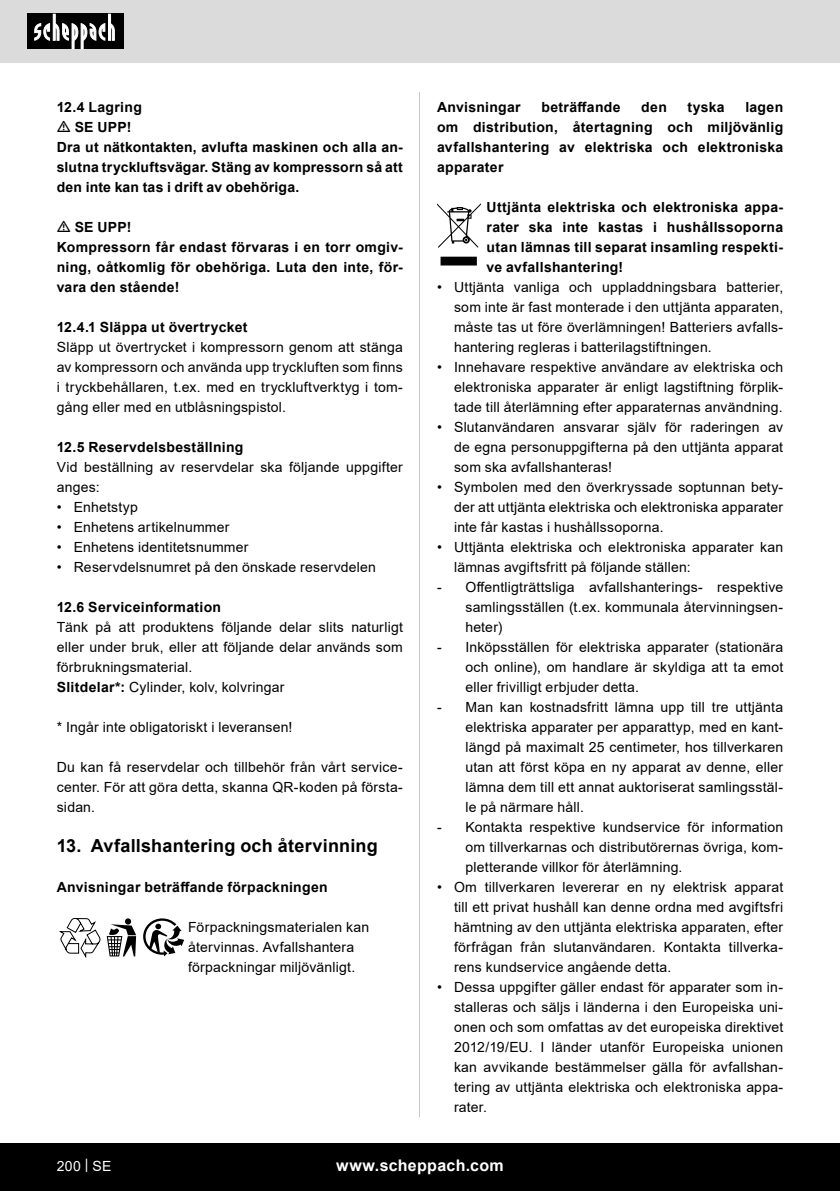
<style>
.page{position:relative;width:840px;height:1191px;background:#fff}
.page>*{position:absolute;margin:0;border:0;box-sizing:border-box;transform-origin:0 0}
.t1{font:700 18px "Arial";letter-spacing:.01em;color:#000}
.t2{font:700 16px "Arial";letter-spacing:.02em;color:#fff}
.Basiseinstellung{font:14px/20px "Arial";letter-spacing:.015em;color:#000;text-align:justify}
.Basiseinstellung-2{font:700 14px/20px "Arial";letter-spacing:.02em;color:#000;text-align:justify}
.Subheadline{font:700 14px "Arial";letter-spacing:.02em;color:#000}
.t3{font:14px "Arial";color:#fff}
.s1{font-weight:700}
</style>
<div class="page">
<div style="left:0;top:0;width:839px;height:63px;background:#dbdbdb"></div>
<div style="left:0;top:1143px;width:839px;height:48px;background:#000"></div>
<div style="left:27px;top:14px;width:96px;height:35px;background:#000"></div>
<svg style="left:34px;top:14px;width:81px;height:35px"></svg>
<hr style="left:419px;top:92px;width:1px;height:1025px;background:#c7c7c7">
<svg style="left:437px;top:203px;width:43px;height:62px"></svg>
<svg style="left:107px;top:918px;width:29px;height:38px"></svg>
<svg style="left:143px;top:918px;width:41px;height:38px"></svg>
<svg style="left:59px;top:917px;width:41px;height:41px"></svg>
<p class="Subheadline" style="left:57px;top:97px;width:87px">12.4 Lagring</p>
<p class="Basiseinstellung-2" style="left:75px;top:117px;width:58px">SE UPP!</p>
<p class="Basiseinstellung-2" style="left:57px;top:137px;width:347px">Dra ut nätkontakten, avlufta maskinen och alla an&shy;slutna tryckluftsvägar. Stäng av kompressorn så att den inte kan tas i drift av obehöriga.</p>
<p class="Basiseinstellung-2" style="left:75px;top:217px;width:58px">SE UPP!</p>
<p class="Basiseinstellung-2" style="left:57px;top:237px;width:347px">Kompressorn får endast förvaras i en torr omgiv&shy;ning, oåtkomlig för obehöriga. Luta den inte, för&shy;vara den stående!</p>
<p class="Subheadline" style="left:57px;top:317px;width:192px">12.4.1 Släppa ut övertrycket</p>
<p class="Basiseinstellung" style="left:57px;top:337px;width:347px">Släpp ut övertrycket i kompressorn genom att stänga av kompressorn och använda upp tryckluften som finns i tryckbehållaren, t.ex. med en tryckluftverktyg i tom&shy;gång eller med en utblåsningspistol.</p>
<p class="Subheadline" style="left:57px;top:437px;width:188px">12.5 Reservdelsbeställning</p>
<p class="Basiseinstellung" style="left:57px;top:457px;width:347px">Vid beställning av reservdelar ska följande uppgifter anges:</p>
<p class="Basiseinstellung" style="left:57px;top:497px;width:83px">• Enhetstyp</p>
<p class="Basiseinstellung" style="left:57px;top:517px;width:174px">• Enhetens artikelnummer</p>
<p class="Basiseinstellung" style="left:57px;top:537px;width:193px">• Enhetens identitetsnummer</p>
<p class="Basiseinstellung" style="left:57px;top:557px;width:320px">• Reservdelsnumret på den önskade reservdelen</p>
<p class="Subheadline" style="left:57px;top:597px;width:166px">12.6 Serviceinformation</p>
<p class="Basiseinstellung" style="left:57px;top:617px;width:347px">Tänk på att produktens följande delar slits naturligt eller under bruk, eller att följande delar används som förbrukningsmaterial.</p>
<p class="Basiseinstellung" style="left:57px;top:677px;width:229px"><span class="s1">Slitdelar*:</span> Cylinder, kolv, kolvringar</p>
<p class="Basiseinstellung" style="left:57px;top:717px;width:237px">* Ingår inte obligatoriskt i leveransen!</p>
<p class="Basiseinstellung" style="left:57px;top:757px;width:347px">Du kan få reservdelar och tillbehör från vårt service&shy;center. För att göra detta, skanna QR-koden på första&shy;sidan.</p>
<p class="t1" style="left:57px;top:833px;width:322px">13. Avfallshantering och återvinning</p>
<p class="Basiseinstellung-2" style="left:57px;top:877px;width:272px">Anvisningar beträffande förpackningen</p>
<p class="Basiseinstellung" style="left:188px;top:917px;width:182px;text-align:left">Förpackningsmaterialen kan återvinnas. Avfallshantera förpackningar miljövänligt.</p>
<p class="Basiseinstellung-2" style="left:437px;top:97px;width:85px">Anvisningar</p>
<p class="Basiseinstellung-2" style="left:541px;top:97px;width:81px">beträffande</p>
<p class="Basiseinstellung-2" style="left:641px;top:97px;width:27px">den</p>
<p class="Basiseinstellung-2" style="left:687px;top:97px;width:39px">tyska</p>
<p class="Basiseinstellung-2" style="left:437px;top:97px;width:347px;text-indent:308px">lagen om distribution, återtagning och miljövänlig avfallshantering av elektriska och elektroniska apparater</p>
<p class="Basiseinstellung-2" style="left:486px;top:197px;width:298px">Uttjänta elektriska och elektroniska appa&shy;rater ska inte kastas i hushållssoporna utan lämnas till separat insamling respekti&shy;ve avfallshantering!</p>
<p class="Basiseinstellung" style="left:454px;top:277px;width:330px;text-indent:-17px">• Uttjänta vanliga och uppladdningsbara batterier, som inte är fast monterade i den uttjänta apparaten, måste tas ut före överlämningen! Batteriers avfalls&shy;hantering regleras i batterilagstiftningen.</p>
<p class="Basiseinstellung" style="left:454px;top:357px;width:330px;text-indent:-17px">• Innehavare respektive användare av elektriska och elektroniska apparater är enligt lagstiftning förplik&shy;tade till återlämning efter apparaternas användning.</p>
<p class="Basiseinstellung" style="left:454px;top:417px;width:330px;text-indent:-17px">• Slutanvändaren ansvarar själv för raderingen av de egna personuppgifterna på den uttjänta apparat som ska avfallshanteras!</p>
<p class="Basiseinstellung" style="left:454px;top:477px;width:330px;text-indent:-17px">• Symbolen med den överkryssade soptunnan bety&shy;der att uttjänta elektriska och elektroniska apparater inte får kastas i hushållssoporna.</p>
<p class="Basiseinstellung" style="left:454px;top:537px;width:330px;text-indent:-17px">• Uttjänta elektriska och elektroniska apparater kan lämnas avgiftsfritt på följande ställen:</p>
<p class="Basiseinstellung" style="left:465px;top:577px;width:319px;text-indent:-28px">- Offentligträttsliga avfallshanterings- respektive samlingsställen (t.ex. kommunala återvinningsen&shy;heter)</p>
<p class="Basiseinstellung" style="left:465px;top:637px;width:319px;text-indent:-28px">- Inköpsställen för elektriska apparater (stationära och online), om handlare är skyldiga att ta emot eller frivilligt erbjuder detta.</p>
<p class="Basiseinstellung" style="left:465px;top:697px;width:319px;text-indent:-28px">- Man kan kostnadsfritt lämna upp till tre uttjänta elektriska apparater per apparattyp, med en kant&shy;längd på maximalt 25 centimeter, hos tillverkaren utan att först köpa en ny apparat av denne, eller lämna dem till ett annat auktoriserat samlingsstäl&shy;le på närmare håll.</p>
<p class="Basiseinstellung" style="left:465px;top:817px;width:319px;text-indent:-28px">- Kontakta respektive kundservice för information om tillverkarnas och distributörernas övriga, kom&shy;pletterande villkor för återlämning.</p>
<p class="Basiseinstellung" style="left:454px;top:877px;width:330px;text-indent:-17px">• Om tillverkaren levererar en ny elektrisk apparat till ett privat hushåll kan denne ordna med avgiftsfri hämtning av den uttjänta elektriska apparaten, efter förfrågan från slutanvändaren. Kontakta tillverka&shy;rens kundservice angående detta.</p>
<p class="Basiseinstellung" style="left:454px;top:977px;width:330px;text-indent:-17px">• Dessa uppgifter gäller endast för apparater som in&shy;stalleras och säljs i länderna i den Europeiska uni&shy;onen och som omfattas av det europeiska direktivet 2012/19/EU. I länder utanför Europeiska unionen kan avvikande bestämmelser gälla för avfallshan&shy;tering av uttjänta elektriska och elektroniska appa&shy;rater.</p>
<p class="t3" style="left:57px;top:1156px;width:56px">200 | SE</p>
<p class="t2" style="left:336px;top:1154px;width:169px">www.scheppach.com</p>
</div>
